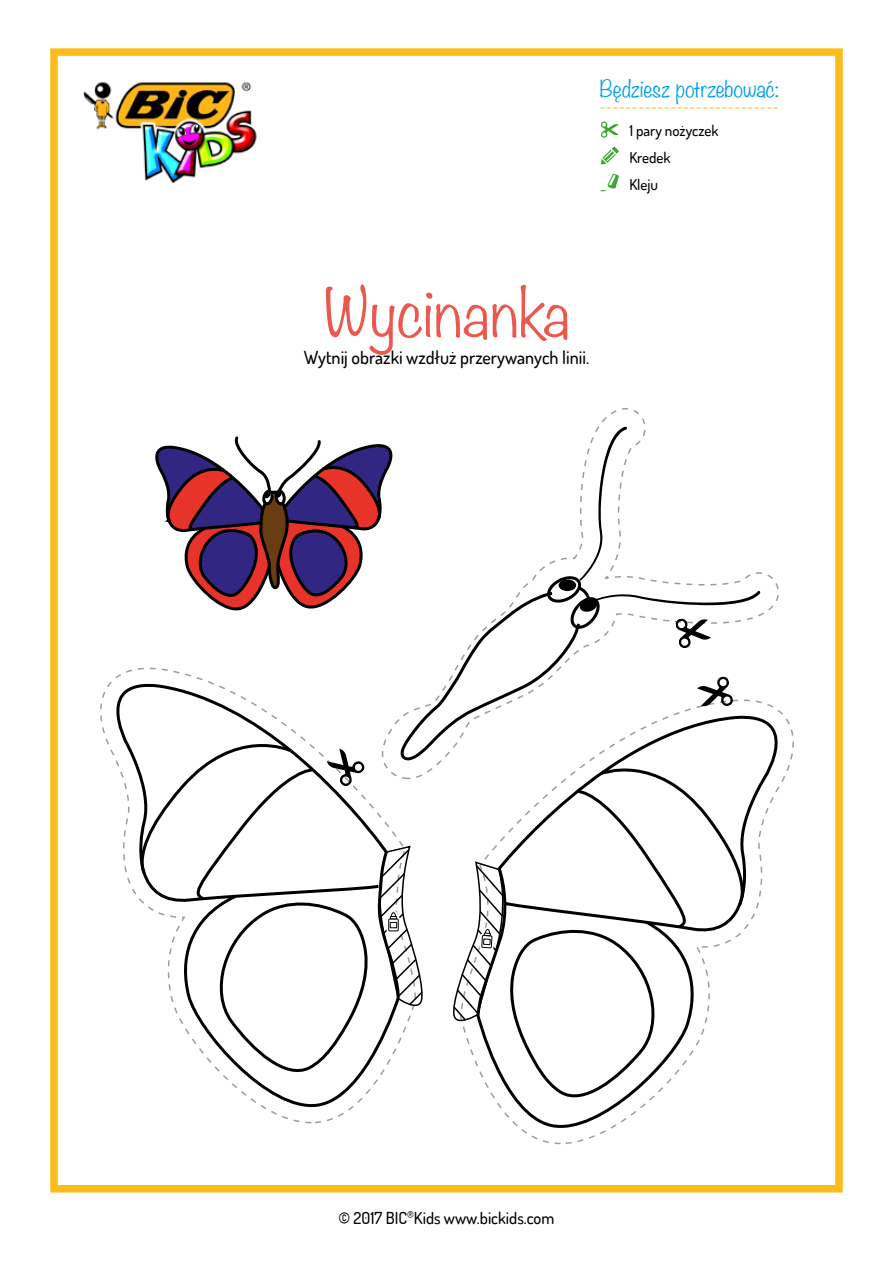
<style>
.page{position:relative;width:893px;height:1263px;background:#fff}
.page>*{position:absolute;margin:0;border:0;box-sizing:border-box;transform-origin:0 0}
.t1{font:300 60px "Noteworthy";color:#eb5850}
.t2{font:300 21px "Noteworthy";color:#009fe3}
.t3{font:500 18px "Dosis";color:#000}
.t4{font:18px "Minion Pro";color:#fcbd1b}
.t5{font:500 16.5px "Dosis";color:#000}
.t6{font:500 15px/27px "Dosis";color:#000}
</style>
<div class="page">
<div style="left:50px;top:48px;width:793px;height:1144px;border:8px solid #fcbd1b"></div>
<img style="left:83px;top:82px;width:174px;height:101px">
<svg style="left:601px;top:147px;width:18px;height:18px"></svg>
<svg style="left:600px;top:121px;width:19px;height:17px"></svg>
<svg style="left:601px;top:174px;width:18px;height:17px"></svg>
<svg style="left:498px;top:713px;width:296px;height:426px"></svg>
<svg style="left:100px;top:417px;width:661px;height:688px"></svg>
<div style="left:483px;top:939px;width:7px;height:6px;background:#fff"></div>
<div style="left:483px;top:938px;width:8px;height:7px;border:1px solid #020203"></div>
<p class="t2" style="left:600px;top:70px;width:181px">Będziesz potrzebować:</p>
<p class="t4" style="left:600px;top:94px;width:181px">----------------------------</p>
<p class="t6" style="left:629px;top:116px;width:91px">1 pary nożyczek<br>Kredek<br>Kleju</p>
<h1 class="t1" style="left:324px;top:260px;width:247px">Wycinanka</h1>
<p class="t3" style="left:304px;top:346px;width:287px">Wytnij obrazki wzdłuż przerywanych linii.</p>
<p class="t5" style="left:339px;top:1207px;width:217px">© 2017 BIC<sup>®</sup>Kids www.bickids.com</p>
</div>
